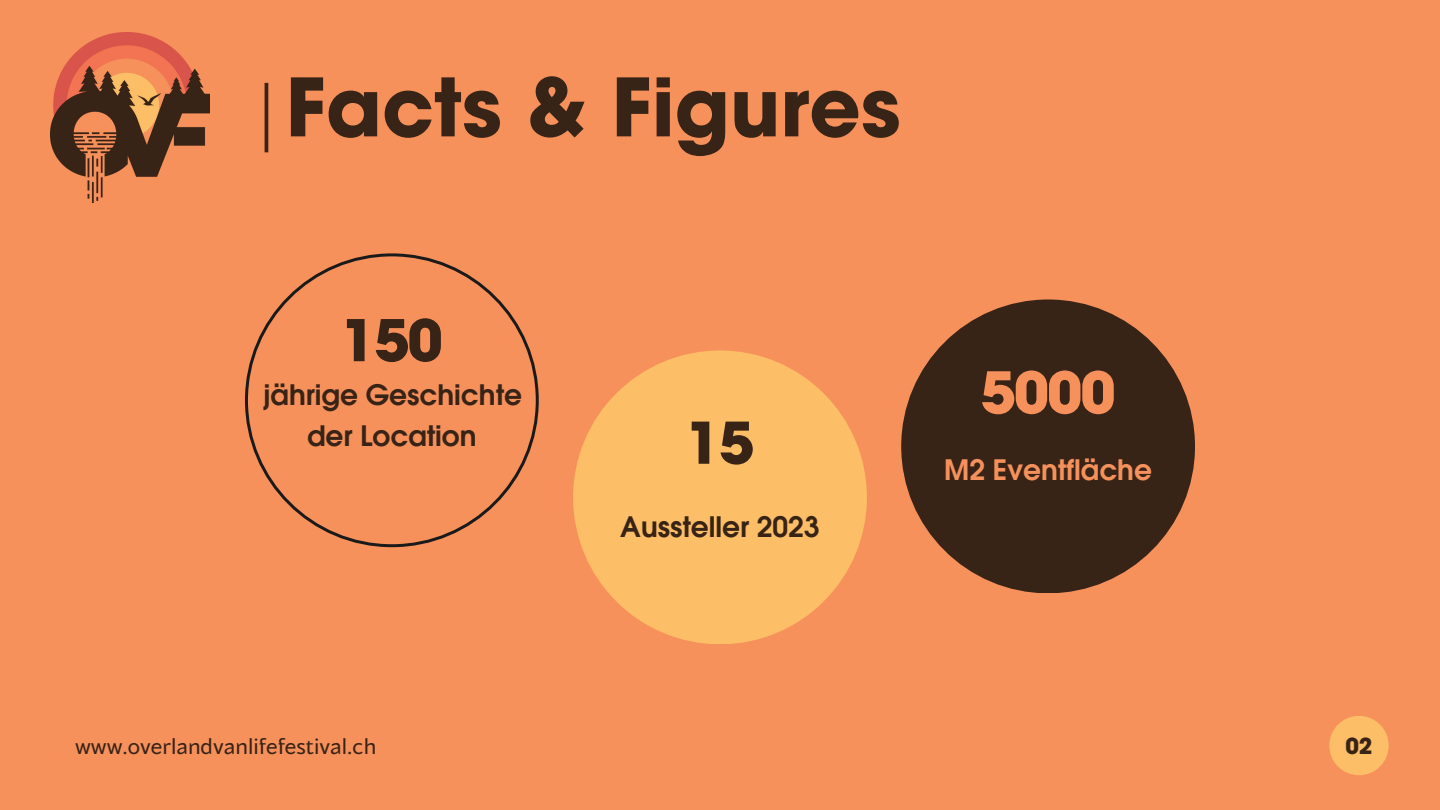
<style>
.page{position:relative;width:1440px;height:810px;background:#f6915c}
.page>*{position:absolute;margin:0;border:0;box-sizing:border-box;transform-origin:0 0}
.t1{font:700 79.7px "ITC Avant Garde Std";color:#382317}
.t2{font:700 57px "ITC Avant Garde Std";color:#382317}
.t3{font:700 57px "ITC Avant Garde Std";color:#f6915c}
.t4{font:600 28px/40.5px "ITC Avant Garde Std";color:#382317;text-align:center}
.t5{font:600 28px "ITC Avant Garde Std";color:#f6915c}
.t6{font:22px "Blacker Sans Pro";color:#382317}
.t7{font:700 22px "ITC Avant Garde Std";color:#382317}
</style>
<div class="page">
<hr style="left:265px;top:83px;width:3px;height:69px;background:#382317">
<div style="left:1329px;top:716px;width:60px;height:59px;background:#fcbe66;border-radius:50%"></div>
<div style="left:573px;top:350px;width:294px;height:294px;background:#fcbe66;border-radius:50%"></div>
<div style="left:901px;top:299px;width:294px;height:294px;background:#382317;border-radius:50%"></div>
<svg style="left:245px;top:253px;width:294px;height:294px"></svg>
<img style="left:51px;top:33px;width:158px;height:169px">
<p class="t1" style="left:286px;top:77px;width:617px">Facts &amp; Figures</p>
<h3 class="t2" style="left:341px;top:319px;width:103px">150</h3>
<h2 class="t4" style="left:263px;top:378px;width:260px">jährige Geschichte der Location</h2>
<h2 class="t2" style="left:686px;top:422px;width:70px">15</h2>
<h3 class="t4" style="left:620px;top:510px;width:201px">Aussteller 2023</h3>
<p class="t3" style="left:981px;top:371px;width:137px">5000</p>
<h3 class="t5" style="left:944px;top:460px;width:209px">M2 Eventfläche</h3>
<h1 class="t6" style="left:75px;top:733px;width:303px">www.overlandvanlifefestival.ch</h1>
<p class="t7" style="left:1345px;top:737px;width:29px">02</p>
</div>
